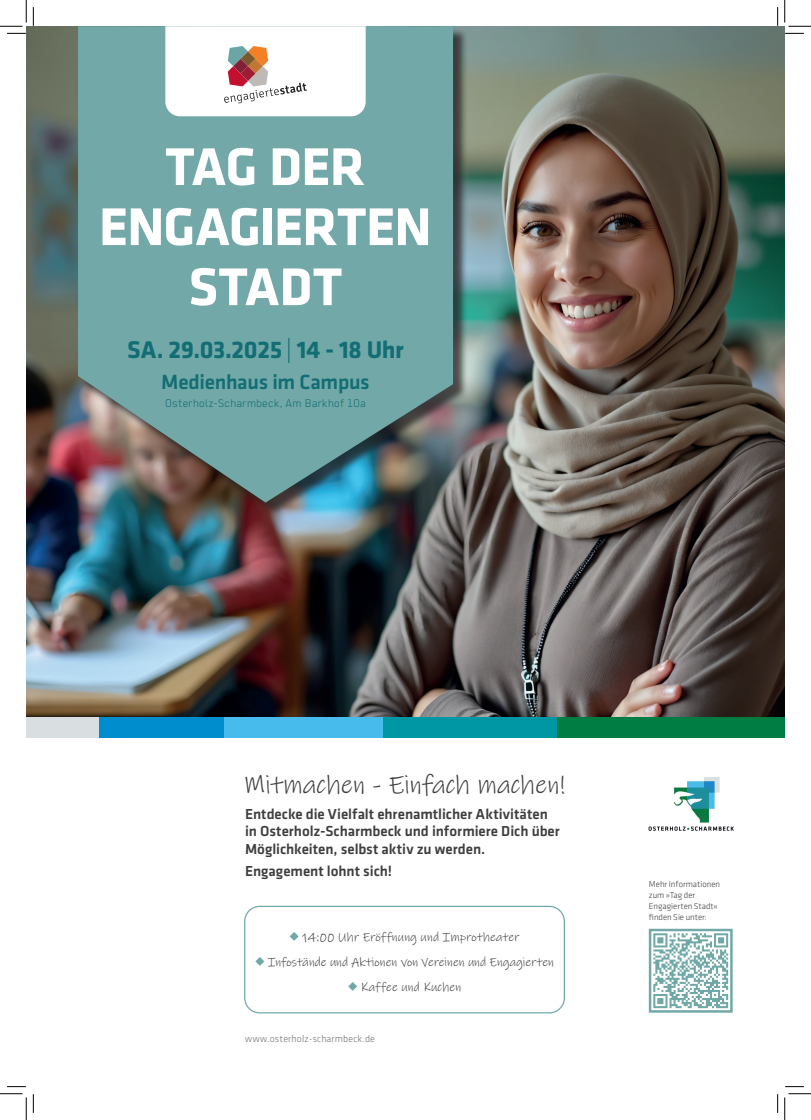
<style>
.page{position:relative;width:811px;height:1120px;background:#fff}
.page>*{position:absolute;margin:0;border:0;box-sizing:border-box;transform-origin:0 0}
.t1{font:700 55px/60px "Klavika";letter-spacing:-.015em;color:#fff;text-align:center}
.t2{font:26.25px "Ink Free";color:#3e3e3f}
.t3{font:700 25px "Klavika";letter-spacing:-.01em;color:#136d74}
.t4{font:500 21.25px "Klavika";letter-spacing:-.015em;color:#136d74}
.t5{font:500 15px/17.5px "Klavika";color:#3e3e3f}
.t6{font:12.5px/25px "Ink Free";letter-spacing:.005em;color:#3e3e3f;text-align:center}
.t7{font:300 12.5px "Regular";letter-spacing:.025em;color:#136d74}
.t8{font:300 10px "Klavika";letter-spacing:.015em;color:#727376}
.t9{font:300 8.75px/11.2px "Klavika";letter-spacing:-.005em;color:#3e3e3f}
.s1{font-family:"Regular"}
</style>
<div class="page">
<img style="left:26px;top:26px;width:759px;height:691px">
<svg style="left:648px;top:928px;width:85px;height:85px"></svg>
<div style="left:80px;top:28px;width:388px;height:488px;background:#231f20;opacity:.75"></div>
<svg style="left:78px;top:26px;width:375px;height:476px;background:#709f9e"></svg>
<div style="left:244px;top:905px;width:321px;height:108px;border:1px solid #72a9a8;border-radius:15px"></div>
<svg style="left:165px;top:26px;width:201px;height:90px"></svg>
<svg style="left:290px;top:932px;width:9px;height:8px"></svg>
<svg style="left:255px;top:957px;width:9px;height:8px"></svg>
<svg style="left:348px;top:982px;width:9px;height:8px"></svg>
<div style="left:556px;top:717px;width:229px;height:21px;background:#007d43"></div>
<div style="left:382px;top:717px;width:174px;height:21px;background:#0097a4"></div>
<div style="left:221px;top:717px;width:161px;height:21px;background:#47bbeb"></div>
<div style="left:99px;top:717px;width:124px;height:21px;background:#008dce"></div>
<div style="left:26px;top:717px;width:72px;height:21px;background:#d9dfe1"></div>
<img style="left:648px;top:777px;width:86px;height:54px">
<svg style="left:7px;top:33px;width:19px;height:1px"></svg>
<svg style="left:785px;top:33px;width:19px;height:1px"></svg>
<svg style="left:33px;top:7px;width:1px;height:19px"></svg>
<svg style="left:33px;top:1094px;width:1px;height:18px"></svg>
<svg style="left:777px;top:7px;width:1px;height:19px"></svg>
<svg style="left:777px;top:1094px;width:1px;height:18px"></svg>
<svg style="left:0;top:0;width:27px;height:27px"></svg>
<svg style="left:0;top:1093px;width:27px;height:26px"></svg>
<svg style="left:784px;top:0;width:27px;height:27px"></svg>
<svg style="left:784px;top:1093px;width:27px;height:26px"></svg>
<h1 class="t1" style="left:99px;top:138px;width:334px">TAG DER<br>ENGAGIERTEN<br>STADT</h1>
<h3 class="t3" style="left:127px;top:336px;width:278px">SA. 29.03.2025 <span class="s1">|</span> 14 - 18 Uhr</h3>
<h3 class="t4" style="left:161px;top:371px;width:210px">Medienhaus im Campus</h3>
<p class="t7" style="left:165px;top:396px;width:202px">Osterholz-Scharmbeck, Am Barkhof 10a</p>
<h2 class="t2" style="left:244px;top:767px;width:323px">Mitmachen - Einfach machen!</h2>
<p class="t5" style="left:245px;top:805px;width:316px">Entdecke die Vielfalt ehrenamtlicher Aktivitäten in Osterholz-Scharmbeck und informiere Dich über<br>Möglichkeiten, selbst aktiv zu werden.</p>
<p class="t5" style="left:245px;top:862px;width:148px">Engagement lohnt sich!</p>
<p class="t6" style="left:268px;top:924px;width:288px">14:00 Uhr Eröffnung und Improtheater<br>Infostände und Aktionen von Vereinen und Engagierten<br>Kaffee und Kuchen</p>
<p class="t8" style="left:245px;top:1032px;width:131px">www.osterholz-scharmbeck.de</p>
<p class="t9" style="left:649px;top:878px;width:73px">Mehr Informationen zum »Tag der<br>Engagierten Stadt« finden Sie unter:</p>
</div>
